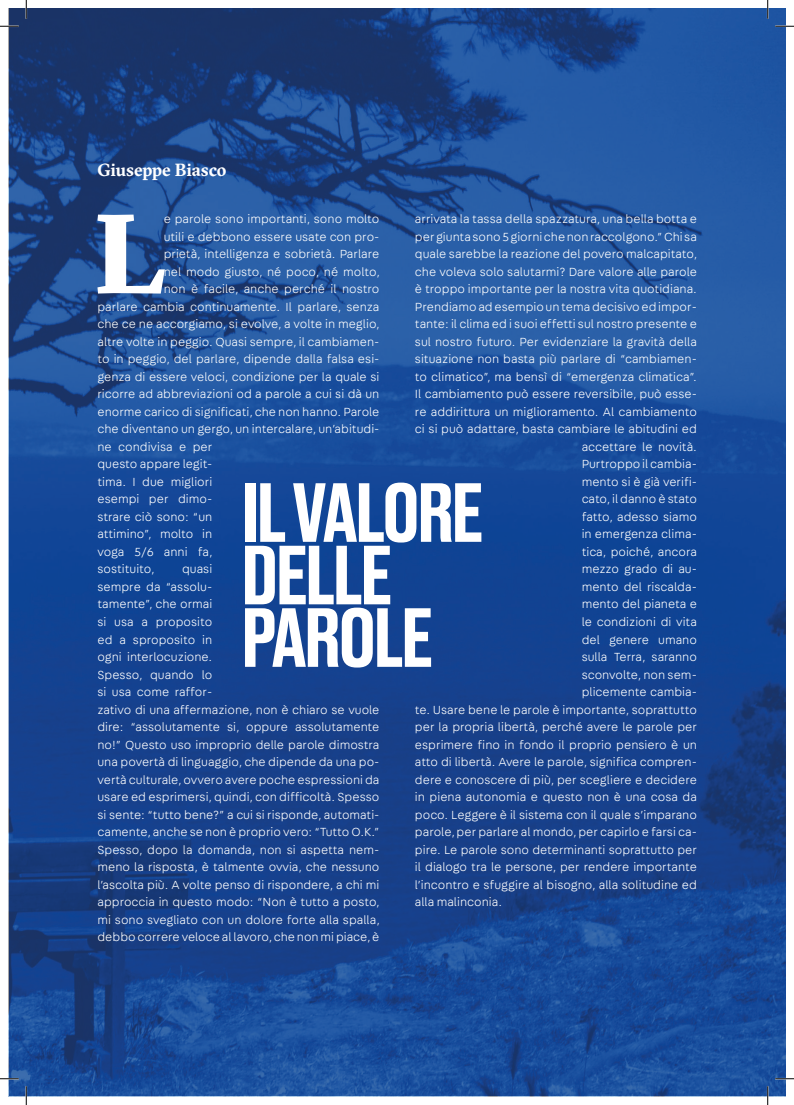
<style>
.page{position:relative;width:794px;height:1105px;background:#fff}
.page>*{position:absolute;margin:0;border:0;box-sizing:border-box;transform-origin:0 0}
.t1{font:900 112.5px "GT Sectra";color:#fff}
.t2{font:500 78.75px/62.5px "Druk Text";letter-spacing:-.05em;color:#fff}
.t3{font:700 17.5px "GT Sectra";letter-spacing:-.005em;color:#fff}
.t4{font:300 12.5px/17.5px "Fabriga";color:#fff}
</style>
<div class="page">
<img style="left:9px;top:9px;width:776px;height:1087px">
<svg style="left:0;top:25px;width:19px;height:2px"></svg>
<svg style="left:774px;top:25px;width:19px;height:2px"></svg>
<svg style="left:0;top:1078px;width:19px;height:1px"></svg>
<svg style="left:774px;top:1078px;width:19px;height:1px"></svg>
<svg style="left:25px;top:0;width:2px;height:19px"></svg>
<svg style="left:25px;top:1086px;width:2px;height:19px"></svg>
<svg style="left:766px;top:0;width:2px;height:19px"></svg>
<svg style="left:766px;top:1086px;width:2px;height:19px"></svg>
<p class="t3" style="left:97px;top:159px;width:130px">Giuseppe Biasco</p>
<p class="t1" style="left:94px;top:180px;width:71px">L</p>
<p class="t4" style="left:164px;top:210px;width:217px">e parole sono importanti, sono molto</p>
<p class="t4" style="left:414px;top:210px;width:283px">arrivata la tassa della spazzatura, una bella botta e</p>
<p class="t4" style="left:414px;top:228px;width:283px">per giunta sono 5 giorni che non raccolgono.” Chi sa</p>
<p class="t4" style="left:414px;top:245px;width:283px">quale sarebbe la reazione del povero malcapitato,</p>
<p class="t4" style="left:414px;top:263px;width:283px">che voleva solo salutarmi? Dare valore alle parole</p>
<p class="t4" style="left:414px;top:280px;width:283px">è troppo importante per la nostra vita quotidiana.</p>
<p class="t4" style="left:414px;top:298px;width:283px">Prendiamo ad esempio un tema decisivo ed impor-</p>
<p class="t4" style="left:414px;top:315px;width:283px">tante: il clima ed i suoi effetti sul nostro presente e</p>
<p class="t4" style="left:414px;top:333px;width:283px">sul nostro futuro. Per evidenziare la gravità della</p>
<p class="t4" style="left:414px;top:350px;width:283px">situazione non basta più parlare di “cambiamen-</p>
<p class="t4" style="left:414px;top:368px;width:283px">to climatico”, ma bensì di “emergenza climatica”.</p>
<p class="t4" style="left:414px;top:385px;width:283px">Il cambiamento può essere reversibile, può esse-</p>
<p class="t4" style="left:414px;top:403px;width:283px">re addirittura un miglioramento. Al cambiamento</p>
<p class="t4" style="left:414px;top:420px;width:283px">ci si può adattare, basta cambiare le abitudini ed</p>
<p class="t4" style="left:581px;top:438px;width:117px">accettare le novità.</p>
<p class="t4" style="left:581px;top:455px;width:117px">Purtroppo il cambia-</p>
<p class="t4" style="left:581px;top:473px;width:117px">mento si è già verifi-</p>
<p class="t4" style="left:581px;top:490px;width:117px">cato, il danno è stato</p>
<p class="t4" style="left:581px;top:508px;width:117px">fatto, adesso siamo</p>
<p class="t4" style="left:581px;top:525px;width:117px">in emergenza clima-</p>
<p class="t4" style="left:581px;top:543px;width:117px">tica, poiché, ancora</p>
<p class="t4" style="left:581px;top:560px;width:117px">mezzo grado di au-</p>
<p class="t4" style="left:581px;top:578px;width:117px">mento del riscalda-</p>
<p class="t4" style="left:581px;top:595px;width:117px">mento del pianeta e</p>
<p class="t4" style="left:581px;top:613px;width:117px">le condizioni di vita</p>
<p class="t4" style="left:581px;top:630px;width:117px">del genere umano</p>
<p class="t4" style="left:581px;top:648px;width:117px">sulla Terra, saranno</p>
<p class="t4" style="left:581px;top:665px;width:117px">sconvolte, non sem-</p>
<p class="t4" style="left:581px;top:683px;width:117px">plicemente cambia-</p>
<p class="t4" style="left:414px;top:700px;width:283px">te. Usare bene le parole è importante, soprattutto</p>
<p class="t4" style="left:414px;top:718px;width:283px">per la propria libertà, perché avere le parole per</p>
<p class="t4" style="left:414px;top:735px;width:283px">esprimere fino in fondo il proprio pensiero è un</p>
<p class="t4" style="left:414px;top:753px;width:283px">atto di libertà. Avere le parole, significa compren-</p>
<p class="t4" style="left:414px;top:770px;width:283px">dere e conoscere di più, per scegliere e decidere</p>
<p class="t4" style="left:414px;top:788px;width:283px">in piena autonomia e questo non è una cosa da</p>
<p class="t4" style="left:414px;top:805px;width:283px">poco. Leggere è il sistema con il quale s’imparano</p>
<p class="t4" style="left:414px;top:823px;width:283px">parole, per parlare al mondo, per capirlo e farsi ca-</p>
<p class="t4" style="left:414px;top:840px;width:283px">pire. Le parole sono determinanti soprattutto per</p>
<p class="t4" style="left:414px;top:858px;width:283px">il dialogo tra le persone, per rendere importante</p>
<p class="t4" style="left:414px;top:875px;width:283px">l’incontro e sfuggire al bisogno, alla solitudine ed</p>
<p class="t4" style="left:414px;top:893px;width:88px">alla malinconia.</p>
<p class="t4" style="left:164px;top:228px;width:217px">utili e debbono essere usate con pro-</p>
<p class="t4" style="left:164px;top:245px;width:217px">prietà, intelligenza e sobrietà. Parlare</p>
<p class="t4" style="left:164px;top:263px;width:217px">nel modo giusto, né poco, né molto,</p>
<p class="t4" style="left:164px;top:280px;width:217px">non è facile, anche perché il nostro</p>
<p class="t4" style="left:97px;top:298px;width:283px">parlare cambia continuamente. Il parlare, senza</p>
<p class="t4" style="left:97px;top:315px;width:283px">che ce ne accorgiamo, si evolve, a volte in meglio,</p>
<p class="t4" style="left:97px;top:333px;width:283px">altre volte in peggio. Quasi sempre, il cambiamen-</p>
<p class="t4" style="left:97px;top:350px;width:283px">to in peggio, del parlare, dipende dalla falsa esi-</p>
<p class="t4" style="left:97px;top:368px;width:283px">genza di essere veloci, condizione per la quale si</p>
<p class="t4" style="left:97px;top:385px;width:283px">ricorre ad abbreviazioni od a parole a cui si dà un</p>
<p class="t4" style="left:97px;top:403px;width:283px">enorme carico di significati, che non hanno. Parole</p>
<p class="t4" style="left:97px;top:420px;width:283px">che diventano un gergo, un intercalare, un’abitudi-</p>
<p class="t4" style="left:97px;top:438px;width:116px">ne condivisa e per</p>
<p class="t4" style="left:97px;top:455px;width:116px">questo appare legit-</p>
<p class="t4" style="left:97px;top:473px;width:116px">tima. I due migliori</p>
<p class="t4" style="left:97px;top:490px;width:116px">esempi per dimo-</p>
<p class="t4" style="left:97px;top:508px;width:116px">strare ciò sono: “un</p>
<p class="t4" style="left:97px;top:525px;width:116px">attimino”, molto in</p>
<p class="t4" style="left:97px;top:543px;width:116px">voga 5/6 anni fa,</p>
<p class="t4" style="left:97px;top:560px;width:58px">sostituito,</p>
<p class="t2" style="left:240px;top:475px;width:245px">IL VALORE</p>
<p class="t2" style="left:240px;top:538px;width:194px">DELLE<br>PAROLE</p>
<p class="t4" style="left:97px;top:560px;width:283px;text-indent:85px">quasi<br>sempre da “assolu-<br>tamente”, che ormai<br>si usa a proposito<br>ed a sproposito in<br>ogni interlocuzione.<br>Spesso, quando lo<br>si usa come raffor-<br>zativo di una affermazione, non è chiaro se vuole dire: “assolutamente si, oppure assolutamente no!” Questo uso improprio delle parole dimostra una povertà di linguaggio, che dipende da una po&shy;vertà culturale, ovvero avere poche espressioni da usare ed esprimersi, quindi, con difficoltà. Spesso si sente: “tutto bene?” a cui si risponde, automati&shy;camente, anche se non è proprio vero: “Tutto O.K.” Spesso, dopo la domanda, non si aspetta nem&shy;meno la risposta, è talmente ovvia, che nessuno l’ascolta più. A volte penso di rispondere, a chi mi approccia in questo modo: “Non è tutto a posto, mi sono svegliato con un dolore forte alla spalla, debbo correre veloce al lavoro, che non mi piace, è</p>
</div>
